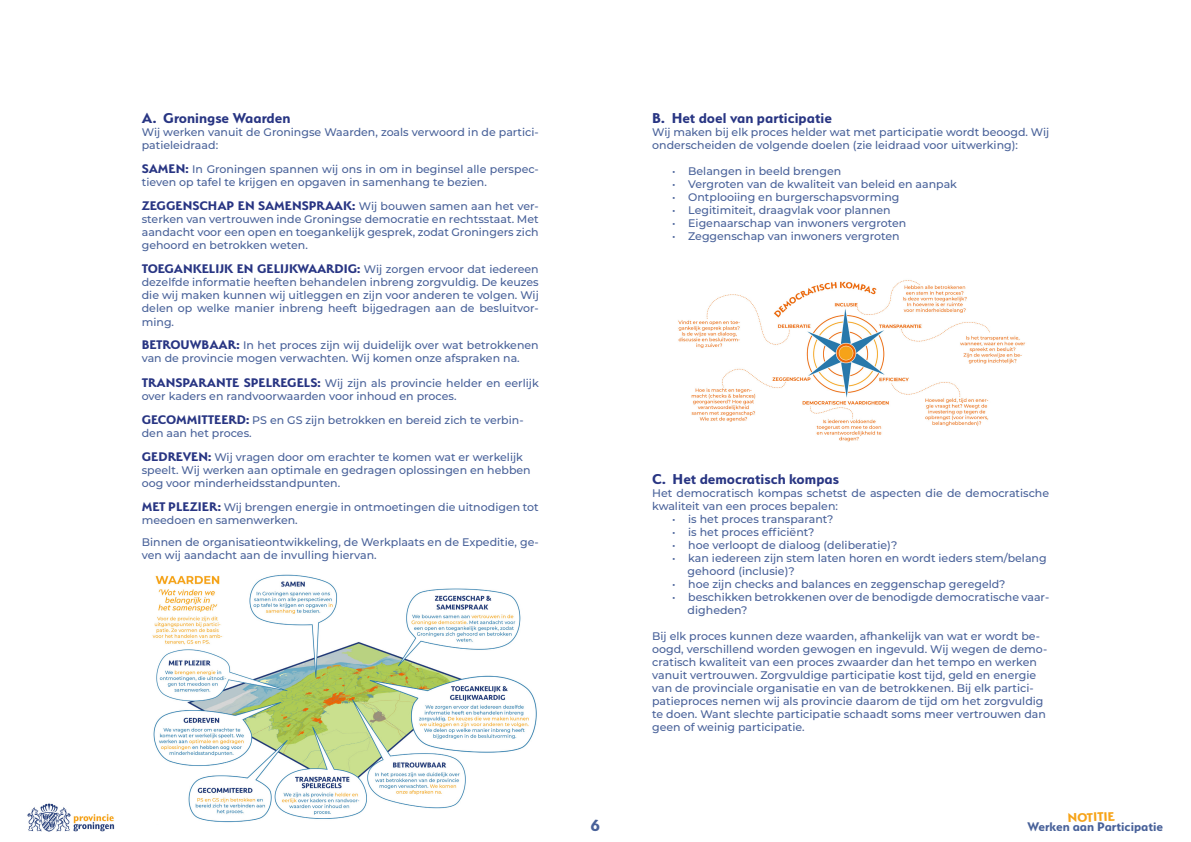
<style>
.page{position:relative;width:1191px;height:842px;background:#fff}
.page>*{position:absolute;margin:0;border:0;box-sizing:border-box;transform-origin:0 0}
.t1{font:700 18px "Serenity";color:#486199}
.t2{font:700 16px "Serenity";color:#283583}
.t3{font:700 14px "Serenity";color:#283583}
.t4{font:700 14px "Serenity";color:#486199}
.t5{font:700 14px "Serenity";color:#f6a318}
.t6{font:500 11px/13px "Montserrat";color:#486199}
.s1{font-family:"Serenity";font-weight:700;font-size:14px;color:#283583}
.s2{font-family:"Montserrat";font-weight:500;font-size:11px;color:#486199}
</style>
<div class="page">
<img style="left:27px;top:803px;width:88px;height:29px">
<img style="left:152px;top:574px;width:385px;height:249px">
<img style="left:678px;top:280px;width:347px;height:162px">
<h2 class="t2" style="left:142px;top:110px;width:150px">A. Groningse Waarden</h2>
<p class="t6" style="left:142px;top:126px;width:398px">Wij werken vanuit de Groningse Waarden, zoals verwoord in de partici&shy;patieleidraad:</p>
<p class="t6" style="left:142px;top:163px;width:398px"><span class="s1">SAMEN:</span> In Groningen spannen wij ons in om in beginsel alle perspec&shy;tieven op tafel te krijgen en opgaven in samenhang te bezien.</p>
<p class="t3" style="left:142px;top:198px;width:398px">ZEGGENSCHAP EN SAMENSPRAAK: <span class="s2">Wij bouwen samen aan het ver-</span></p>
<p class="t6" style="left:142px;top:213px;width:398px;text-align:justify">sterken van vertrouwen inde Groningse democratie en rechtsstaat. Met aandacht voor een open en toegankelijk gesprek, zodat Groningers zich gehoord en betrokken weten.</p>
<p class="t3" style="left:142px;top:261px;width:398px">TOEGANKELIJK EN GELIJKWAARDIG: <span class="s2">Wij zorgen ervoor dat iedereen</span></p>
<p class="t6" style="left:142px;top:276px;width:398px;text-align:justify">dezelfde informatie heeften behandelen inbreng zorgvuldig. De keuzes die wij maken kunnen wij uitleggen en zijn voor anderen te volgen. Wij delen op welke manier inbreng heeft bijgedragen aan de besluitvor&shy;ming.</p>
<p class="t6" style="left:142px;top:339px;width:398px"><span class="s1">BETROUWBAAR:</span> In het proces zijn wij duidelijk over wat betrokkenen van de provincie mogen verwachten. Wij komen onze afspraken na.</p>
<p class="t6" style="left:142px;top:376px;width:398px"><span class="s1">TRANSPARANTE SPELREGELS:</span> Wij zijn als provincie helder en eerlijk over kaders en randvoorwaarden voor inhoud en proces.</p>
<p class="t6" style="left:142px;top:413px;width:383px"><span class="s1">GECOMMITTEERD:</span> PS en GS zijn betrokken en bereid zich te verbin&shy;den aan het proces.</p>
<p class="t6" style="left:142px;top:450px;width:390px"><span class="s1">GEDREVEN:</span> Wij vragen door om erachter te komen wat er werkelijk speelt. Wij werken aan optimale en gedragen oplossingen en hebben oog voor minderheidsstandpunten.</p>
<p class="t6" style="left:142px;top:500px;width:398px"><span class="s1">MET PLEZIER:</span> Wij brengen energie in ontmoetingen die uitnodigen tot meedoen en samenwerken.</p>
<p class="t6" style="left:142px;top:535px;width:398px">Binnen de organisatieontwikkeling, de Werkplaats en de Expeditie, ge&shy;ven wij aandacht aan de invulling hiervan.</p>
<h2 class="t2" style="left:652px;top:110px;width:181px">B. Het doel van participatie</h2>
<p class="t6" style="left:652px;top:126px;width:398px">Wij maken bij elk proces helder wat met participatie wordt beoogd. Wij onderscheiden de volgende doelen (zie leidraad voor uitwerking):</p>
<p class="t6" style="left:672px;top:165px;width:171px">• Belangen in beeld brengen</p>
<p class="t6" style="left:672px;top:178px;width:286px">• Vergroten van de kwaliteit van beleid en aanpak</p>
<p class="t6" style="left:672px;top:191px;width:229px">• Ontplooiing en burgerschapsvorming</p>
<p class="t6" style="left:672px;top:204px;width:220px">• Legitimiteit, draagvlak voor plannen</p>
<p class="t6" style="left:672px;top:217px;width:236px">• Eigenaarschap van inwoners vergroten</p>
<p class="t6" style="left:672px;top:230px;width:229px">• Zeggenschap van inwoners vergroten</p>
<h1 class="t1" style="left:590px;top:815px;width:11px">6</h1>
<h2 class="t2" style="left:652px;top:470px;width:188px">C. Het democratisch kompas</h2>
<p class="t6" style="left:652px;top:486px;width:398px">Het democratisch kompas schetst de aspecten die de democratische kwaliteit van een proces bepalen:</p>
<p class="t6" style="left:672px;top:512px;width:163px">• is het proces transparant?</p>
<p class="t6" style="left:672px;top:525px;width:144px">• is het proces efficiënt?</p>
<p class="t6" style="left:672px;top:538px;width:227px">• hoe verloopt de dialoog (deliberatie)?</p>
<p class="t6" style="left:687px;top:551px;width:360px;text-indent:-16px">• kan iedereen zijn stem laten horen en wordt ieders stem/belang gehoord (inclusie)?</p>
<p class="t6" style="left:672px;top:577px;width:335px">• hoe zijn checks and balances en zeggenschap geregeld?</p>
<p class="t6" style="left:687px;top:590px;width:363px;text-indent:-16px">• beschikken betrokkenen over de benodigde democratische vaar&shy;digheden?</p>
<p class="t6" style="left:652px;top:629px;width:396px">Bij elk proces kunnen deze waarden, afhankelijk van wat er wordt be&shy;oogd, verschillend worden gewogen en ingevuld. Wij wegen de demo&shy;cratisch kwaliteit van een proces zwaarder dan het tempo en werken vanuit vertrouwen. Zorgvuldige participatie kost tijd, geld en energie van de provinciale organisatie en van de betrokkenen. Bij elk partici&shy;patieproces nemen wij als provincie daarom de tijd om het zorgvuldig te doen. Want slechte participatie schaadt soms meer vertrouwen dan geen of weinig participatie.</p>
<p class="t5" style="left:1067px;top:810px;width:49px;rotate:-2deg">NOTITIE</p>
<p class="t4" style="left:1027px;top:819px;width:137px">Werken aan Participatie</p>
</div>
